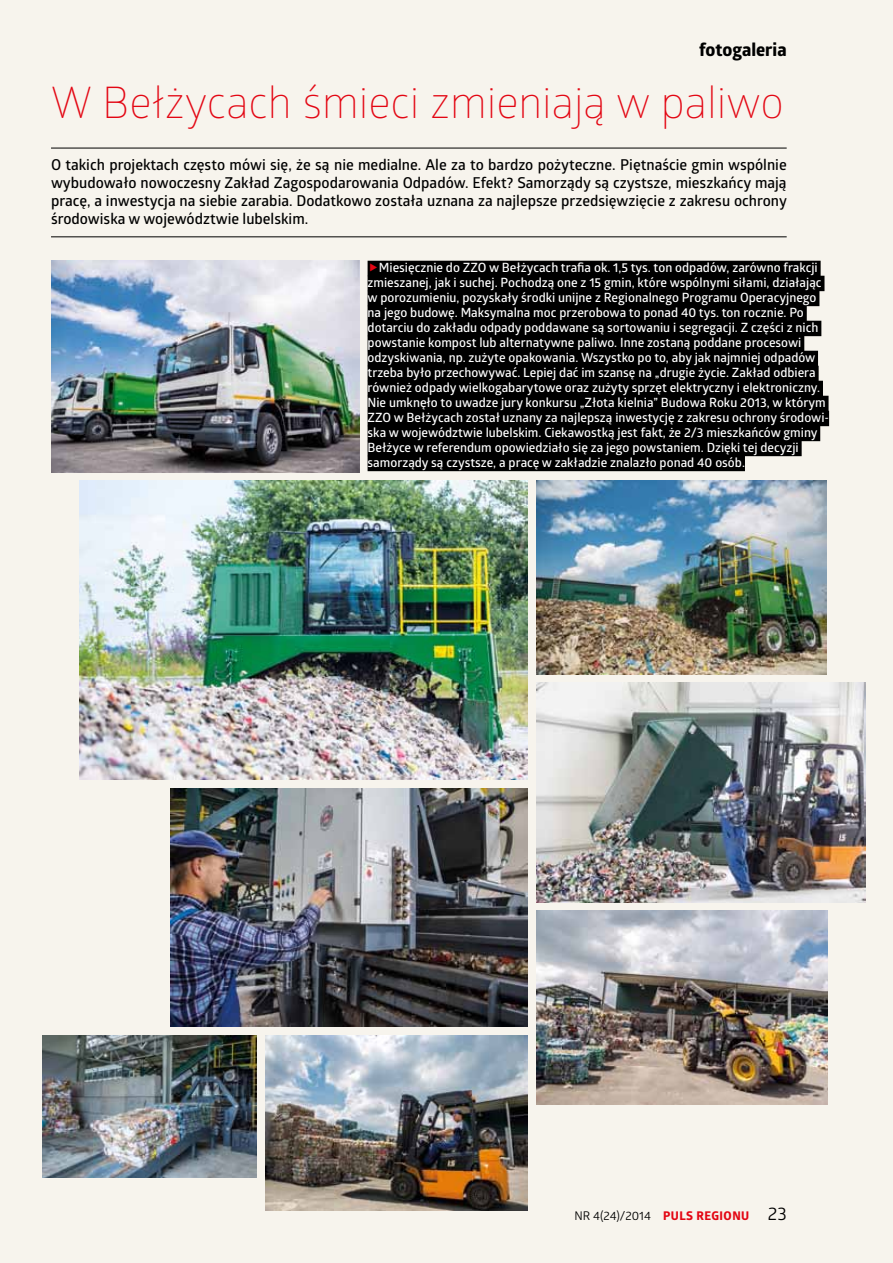
<style>
.page{position:relative;width:893px;height:1263px;background:#f7f4ed}
.page>*{position:absolute;margin:0;border:0;box-sizing:border-box;transform-origin:0 0}
.t1{font:300 43.5px "Glober";color:#e30613}
.t2{font:700 18px "Globerx";color:#000}
.t3{font:600 15px/18px "Glober";color:#000;text-align:justify}
.t4{font:600 12.75px/15px "Glober";color:#fff}
.t5{font:12px "Glober";color:#000}
.s1{font-family:"Globerx";font-weight:700;color:#e30613}
.s2{font-size:18px}
</style>
<div class="page">
<img style="left:536px;top:480px;width:291px;height:194px">
<img style="left:536px;top:682px;width:330px;height:220px">
<img style="left:536px;top:911px;width:291px;height:194px">
<img style="left:51px;top:260px;width:308px;height:212px">
<img style="left:79px;top:480px;width:449px;height:300px">
<img style="left:170px;top:788px;width:358px;height:238px">
<img style="left:265px;top:1035px;width:263px;height:175px">
<img style="left:43px;top:1035px;width:214px;height:143px">
<hr style="left:51px;top:148px;width:736px;height:1px;background:#000">
<hr style="left:51px;top:236px;width:736px;height:1px;background:#000">
<div style="left:368px;top:261px;width:453px;height:15px;background:#000"></div>
<div style="left:368px;top:276px;width:456px;height:15px;background:#000"></div>
<div style="left:368px;top:291px;width:451px;height:15px;background:#000"></div>
<div style="left:368px;top:306px;width:439px;height:15px;background:#000"></div>
<div style="left:368px;top:321px;width:453px;height:15px;background:#000"></div>
<div style="left:368px;top:336px;width:436px;height:15px;background:#000"></div>
<div style="left:368px;top:351px;width:450px;height:15px;background:#000"></div>
<div style="left:368px;top:366px;width:451px;height:15px;background:#000"></div>
<div style="left:368px;top:381px;width:455px;height:15px;background:#000"></div>
<div style="left:368px;top:396px;width:460px;height:15px;background:#000"></div>
<div style="left:368px;top:411px;width:461px;height:15px;background:#000"></div>
<div style="left:368px;top:426px;width:452px;height:15px;background:#000"></div>
<div style="left:368px;top:441px;width:434px;height:15px;background:#000"></div>
<div style="left:368px;top:456px;width:377px;height:15px;background:#000"></div>
<h2 class="t2" style="left:699px;top:37px;width:89px">FOTOGALERIA</h2>
<h1 class="t1" style="left:51px;top:72px;width:734px">W Bełżycach śmieci zmieniają w paliwo</h1>
<p class="t3" style="left:51px;top:155px;width:737px">O takich projektach często mówi się, że są nie medialne. Ale za to bardzo pożyteczne. Piętnaście gmin wspólnie wybudowało nowoczesny Zakład Zagospodarowania Odpadów. Efekt? Samorządy są czystsze, mieszkańcy mają pracę, a inwestycja na siebie zarabia. Dodatkowo została uznana za najlepsze przedsięwzięcie z zakresu ochrony środowiska w województwie lubelskim.</p>
<p class="t4" style="left:379px;top:260px;width:93px">M iesięcznie do ZZO</p>
<p class="t4" style="left:368px;top:260px;width:460px;text-indent:122px">w Bełżycach trafia ok. 1,5 tys. ton odpadów, zarówno frakcji zmieszanej, jak i suchej. Pochodzą one z 15 gmin, które wspólnymi siłami, działając w porozumieniu, pozyskały środki unijne z Regionalnego Programu Operacyjnego na jego budowę. Maksymalna moc przerobowa to ponad 40 tys. ton rocznie. Po dotarciu do zakładu odpady poddawane są sortowaniu i segregacji. Z części z nich powstanie kompost lub alternatywne paliwo. Inne zostaną poddane procesowi odzyskiwania, np. zużyte opakowania. Wszystko po to, aby jak najmniej odpadów trzeba było przechowywać. Lepiej dać im szansę na „drugie życie. Zakład odbiera również odpady wielkogabarytowe oraz zużyty sprzęt elektryczny i elektroniczny.<br>Nie umknęło to uwadze jury konkursu „Złota kielnia” Budowa Roku 2013, w którym ZZO</p>
<p class="t4" style="left:368px;top:410px;width:463px;text-indent:26px">w Bełżycach został uznany za najlepszą inwestycję z zakresu ochrony środowi&shy;ska w województwie lubelskim. Ciekawostką jest fakt, że 2/3 mieszkańców gminy Bełżyce w referendum opowiedziało się za jego powstaniem. Dzięki tej decyzji samorządy są czystsze, a pracę w zakładzie znalazło ponad 40 osób.</p>
<p class="t5" style="left:575px;top:1208px;width:214px">NR 4(24)/2014 <span class="s1">PULS REGIONU</span> <span class="s2">23</span></p>
</div>
